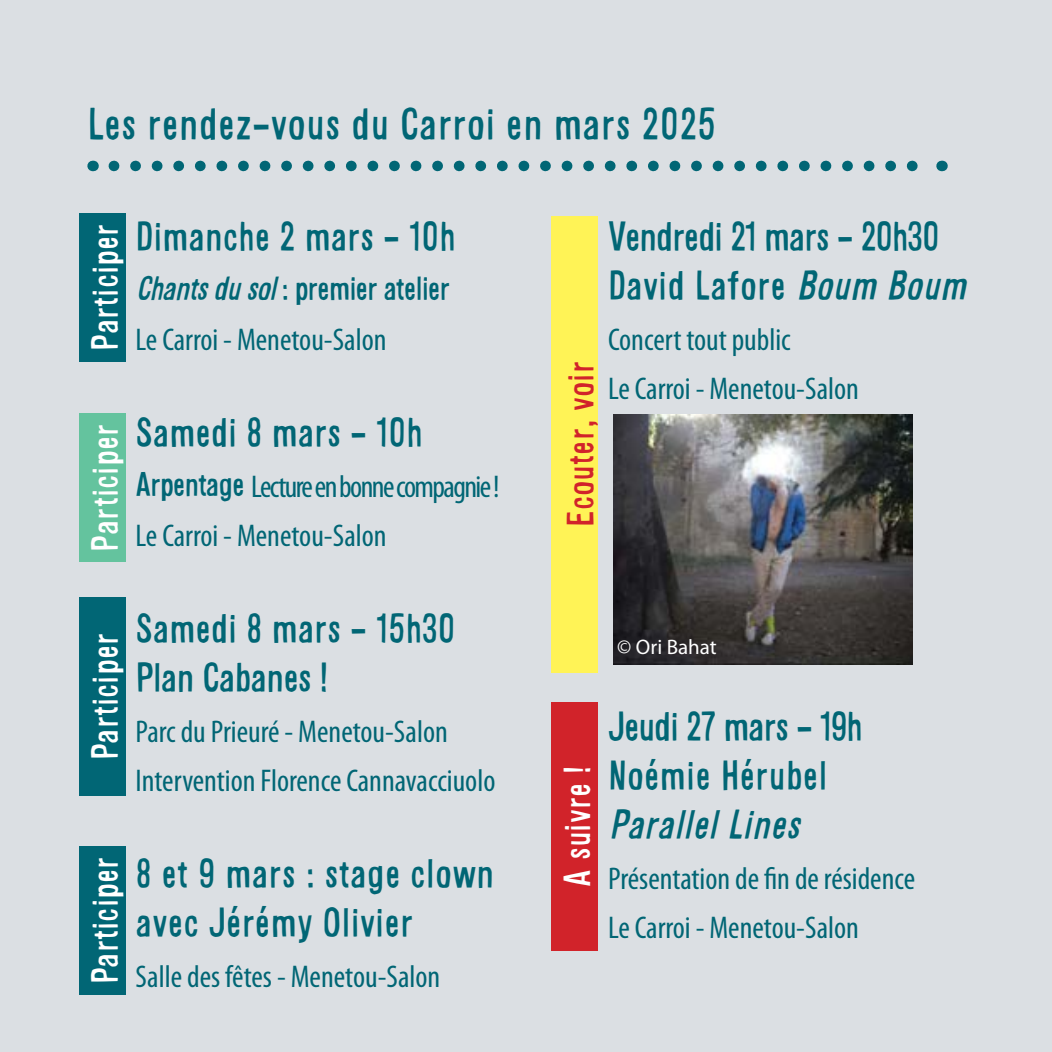
<style>
.page{position:relative;width:1052px;height:1052px;background:#dbdfe3}
.page>*{position:absolute;margin:0;border:0;box-sizing:border-box;transform-origin:0 0}
.t1{font:42px "Alsina Ultrajada";color:#016675}
.t2{font:38.5px/49px "Alsina Ultrajada";letter-spacing:-.01em;color:#016675}
.t3{font:38.5px/49px "Alsina Ultrajada";letter-spacing:-.04em;color:#016675}
.t4{font:italic 38.5px "Alsina Ultrajada";color:#016675}
.t5{font:35px "Alsina Ultrajada";color:#fff}
.t6{font:35px "Alsina Ultrajada";color:#d1232a}
.t7{font:condensed 31.5px/49px "Myriad Pro";color:#016675}
.t8{font:condensed 31.5px/49px "Myriad Pro";letter-spacing:-.05em;color:#016675}
.t9{font:31.5px "Alsina Ultrajada";letter-spacing:-.04em;color:#016675}
.t10{font:21px "Myriad Pro";color:#fff}
.s1{font-style:italic}
.s2{font-family:"Alsina Ultrajada";font-stretch:normal}
</style>
<div class="page">
<div style="left:79px;top:413px;width:47px;height:149px;background:#64c39e"></div>
<div style="left:552px;top:216px;width:46px;height:456px;background:#fff356"></div>
<div style="left:552px;top:702px;width:46px;height:248px;background:#d1232a"></div>
<div style="left:79px;top:213px;width:47px;height:149px;background:#016675"></div>
<div style="left:79px;top:597px;width:47px;height:199px;background:#016675"></div>
<svg style="left:114px;top:161px;width:804px;height:10px"></svg>
<div style="left:79px;top:846px;width:47px;height:149px;background:#016675"></div>
<img style="left:613px;top:415px;width:299px;height:250px">
<h1 class="t1" style="left:87px;top:93px;width:630px">Les rendez-vous du Carroi en mars 2025</h1>
<p class="t5" style="left:79px;top:351px;width:129px;rotate:-90deg">Participer</p>
<p class="t2" style="left:136px;top:210px;width:322px">Dimanche 2 mars - 10h</p>
<p class="t9" style="left:136px;top:265px;width:316px"><span class="s1">Chantsdusol</span>: premier atelier</p>
<p class="t7" style="left:136px;top:314px;width:252px">Le Carroi - Menetou-Salon</p>
<p class="t5" style="left:79px;top:551px;width:129px;rotate:-90deg">Participer</p>
<p class="t2" style="left:136px;top:406px;width:289px">Samedi 8 mars - 10h</p>
<p class="t8" style="left:136px;top:461px;width:365px"><span class="s2">Arpentage</span> Lecture en bonne compagnie !<br>Le Carroi - Menetou-Salon</p>
<p class="t5" style="left:79px;top:760px;width:129px;rotate:-90deg">Participer</p>
<p class="t2" style="left:136px;top:602px;width:322px">Samedi 8 mars - 15h30<br>Plan Cabanes !</p>
<p class="t7" style="left:136px;top:706px;width:361px">Parc du Prieuré - Menetou-Salon<br>Intervention Florence Cannavacciuolo</p>
<p class="t5" style="left:79px;top:984px;width:129px;rotate:-90deg">Participer</p>
<p class="t2" style="left:136px;top:847px;width:360px">8 et 9 mars : stage clown avec Jérémy Olivier</p>
<p class="t7" style="left:136px;top:951px;width:306px">Salle des fêtes - Menetou-Salon</p>
<p class="t6" style="left:555px;top:527px;width:167px;rotate:-90deg">Ecouter, voir</p>
<p class="t3" style="left:608px;top:210px;width:370px">Vendredi 21 mars - 20h30<br>David Lafore <span class="s1">Boum Boum</span></p>
<p class="t7" style="left:608px;top:314px;width:252px">Concert tout public<br>Le Carroi - Menetou-Salon</p>
<p class="t10" style="left:617px;top:634px;width:101px">© Ori Bahat</p>
<p class="t5" style="left:552px;top:886px;width:122px;rotate:-90deg">A suivre !</p>
<p class="t2" style="left:608px;top:700px;width:257px">Jeudi 27 mars - 19h<br>Noémie Hérubel</p>
<p class="t4" style="left:608px;top:796px;width:204px">ParallelLines</p>
<p class="t7" style="left:608px;top:853px;width:309px">Présentation de fin de résidence<br>Le Carroi - Menetou-Salon</p>
</div>
